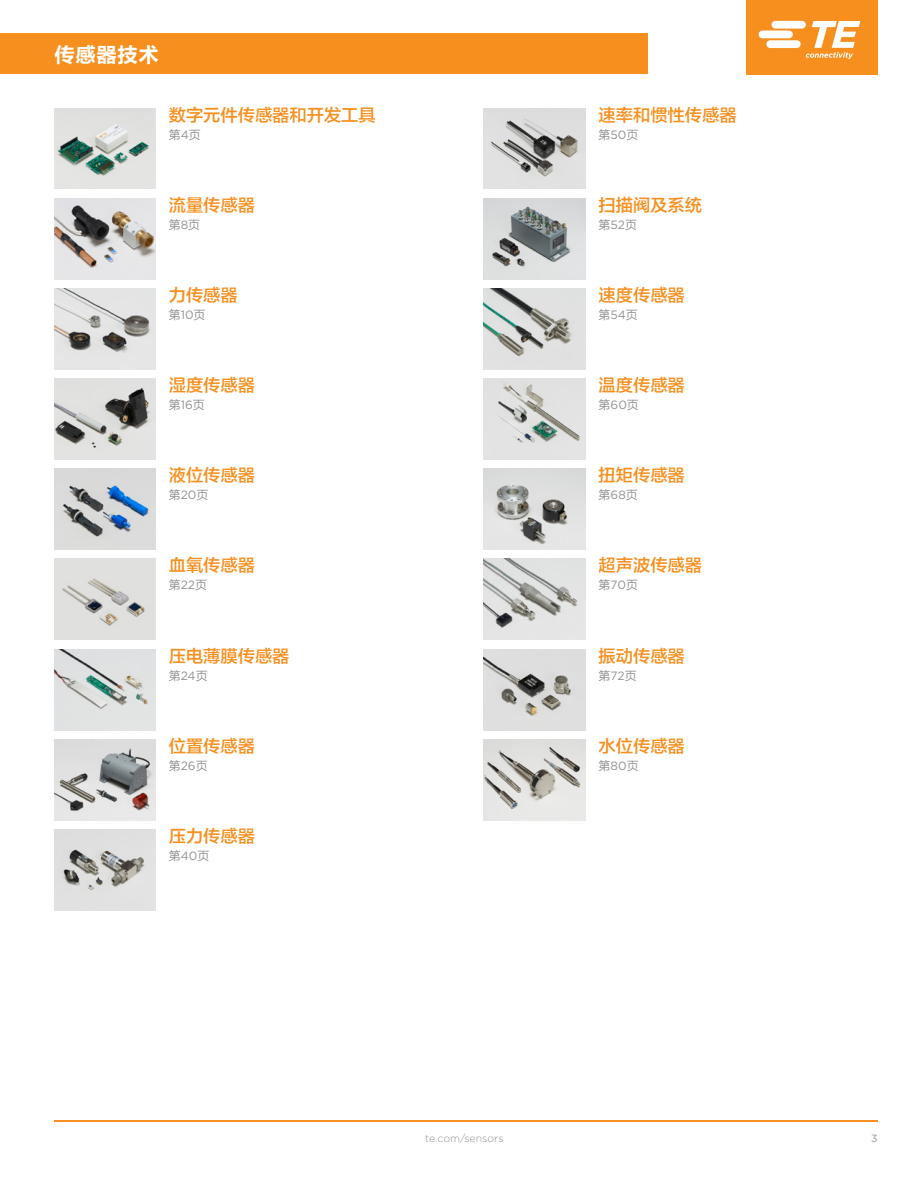
<style>
.page{position:relative;width:918px;height:1188px;background:#fff}
.page>*{position:absolute;margin:0;border:0;box-sizing:border-box;transform-origin:0 0}
.t1{font:21px "FZLTCHJW GB1 0";color:#fff}
.t2{font:17.25px "FZLTZHJW GB1 0";color:#f68f1e}
.t3{font:12px "FZLTHJW GB1 0";color:#919295}
.t4{font:300 10.5px "Gotham";color:#919295}
.t5{font:10.5px "Gotham";color:#919295}
.s1{font-family:"Gotham"}
</style>
<div class="page">
<hr style="left:54px;top:1120px;width:824px;height:2px;background:#f68f1e">
<div style="left:746px;top:0;width:132px;height:74px;background:#f68f1e"></div>
<svg style="left:759px;top:21px;width:101px;height:38px"></svg>
<div style="left:0;top:34px;width:648px;height:40px;background:#f68f1e"></div>
<img style="left:54px;top:108px;width:101px;height:81px">
<img style="left:54px;top:198px;width:101px;height:81px">
<img style="left:54px;top:288px;width:101px;height:81px">
<img style="left:54px;top:379px;width:101px;height:81px">
<img style="left:54px;top:469px;width:101px;height:81px">
<img style="left:54px;top:559px;width:101px;height:81px">
<img style="left:54px;top:649px;width:101px;height:81px">
<img style="left:54px;top:739px;width:101px;height:81px">
<img style="left:54px;top:829px;width:101px;height:81px">
<img style="left:484px;top:108px;width:101px;height:81px">
<img style="left:484px;top:198px;width:101px;height:81px">
<img style="left:484px;top:288px;width:101px;height:81px">
<img style="left:484px;top:379px;width:101px;height:81px">
<img style="left:484px;top:469px;width:101px;height:81px">
<img style="left:484px;top:559px;width:101px;height:81px">
<img style="left:484px;top:649px;width:101px;height:81px">
<img style="left:484px;top:739px;width:101px;height:81px">
<p class="t1" style="left:54px;top:43px;width:106px">传感器技术</p>
<p class="t2" style="left:169px;top:105px;width:208px">数字元件传感器和开发工具</p>
<p class="t3" style="left:169px;top:128px;width:34px">第<span class="s1">4</span>页</p>
<p class="t2" style="left:169px;top:195px;width:88px">流量传感器</p>
<p class="t3" style="left:169px;top:218px;width:33px">第<span class="s1">8</span>页</p>
<p class="t2" style="left:169px;top:286px;width:70px">力传感器</p>
<p class="t3" style="left:169px;top:308px;width:38px">第<span class="s1">10</span>页</p>
<p class="t2" style="left:169px;top:376px;width:88px">湿度传感器</p>
<p class="t3" style="left:169px;top:398px;width:38px">第<span class="s1">16</span>页</p>
<p class="t2" style="left:169px;top:466px;width:88px">液位传感器</p>
<p class="t3" style="left:169px;top:489px;width:41px">第<span class="s1">20</span>页</p>
<p class="t2" style="left:169px;top:556px;width:88px">血氧传感器</p>
<p class="t3" style="left:169px;top:579px;width:40px">第<span class="s1">22</span>页</p>
<p class="t2" style="left:169px;top:646px;width:122px">压电薄膜传感器</p>
<p class="t3" style="left:169px;top:669px;width:40px">第<span class="s1">24</span>页</p>
<p class="t2" style="left:169px;top:736px;width:88px">位置传感器</p>
<p class="t3" style="left:169px;top:759px;width:40px">第<span class="s1">26</span>页</p>
<p class="t2" style="left:169px;top:827px;width:88px">压力传感器</p>
<p class="t3" style="left:169px;top:849px;width:42px">第<span class="s1">40</span>页</p>
<p class="t2" style="left:599px;top:105px;width:139px">速率和惯性传感器</p>
<p class="t3" style="left:599px;top:128px;width:41px">第<span class="s1">50</span>页</p>
<p class="t2" style="left:599px;top:195px;width:105px">扫描阀及系统</p>
<p class="t3" style="left:599px;top:218px;width:40px">第<span class="s1">52</span>页</p>
<p class="t2" style="left:599px;top:286px;width:88px">速度传感器</p>
<p class="t3" style="left:599px;top:308px;width:41px">第<span class="s1">54</span>页</p>
<p class="t2" style="left:599px;top:376px;width:88px">温度传感器</p>
<p class="t3" style="left:599px;top:398px;width:42px">第<span class="s1">60</span>页</p>
<p class="t2" style="left:599px;top:466px;width:88px">扭矩传感器</p>
<p class="t3" style="left:599px;top:489px;width:41px">第<span class="s1">68</span>页</p>
<p class="t2" style="left:599px;top:556px;width:105px">超声波传感器</p>
<p class="t3" style="left:599px;top:579px;width:41px">第<span class="s1">70</span>页</p>
<p class="t2" style="left:599px;top:646px;width:88px">振动传感器</p>
<p class="t3" style="left:599px;top:669px;width:40px">第<span class="s1">72</span>页</p>
<p class="t2" style="left:599px;top:736px;width:88px">水位传感器</p>
<p class="t3" style="left:599px;top:759px;width:42px">第<span class="s1">80</span>页</p>
<p class="t4" style="left:425px;top:1132px;width:80px">te.com/sensors</p>
<p class="t5" style="left:871px;top:1132px;width:8px">3</p>
</div>
